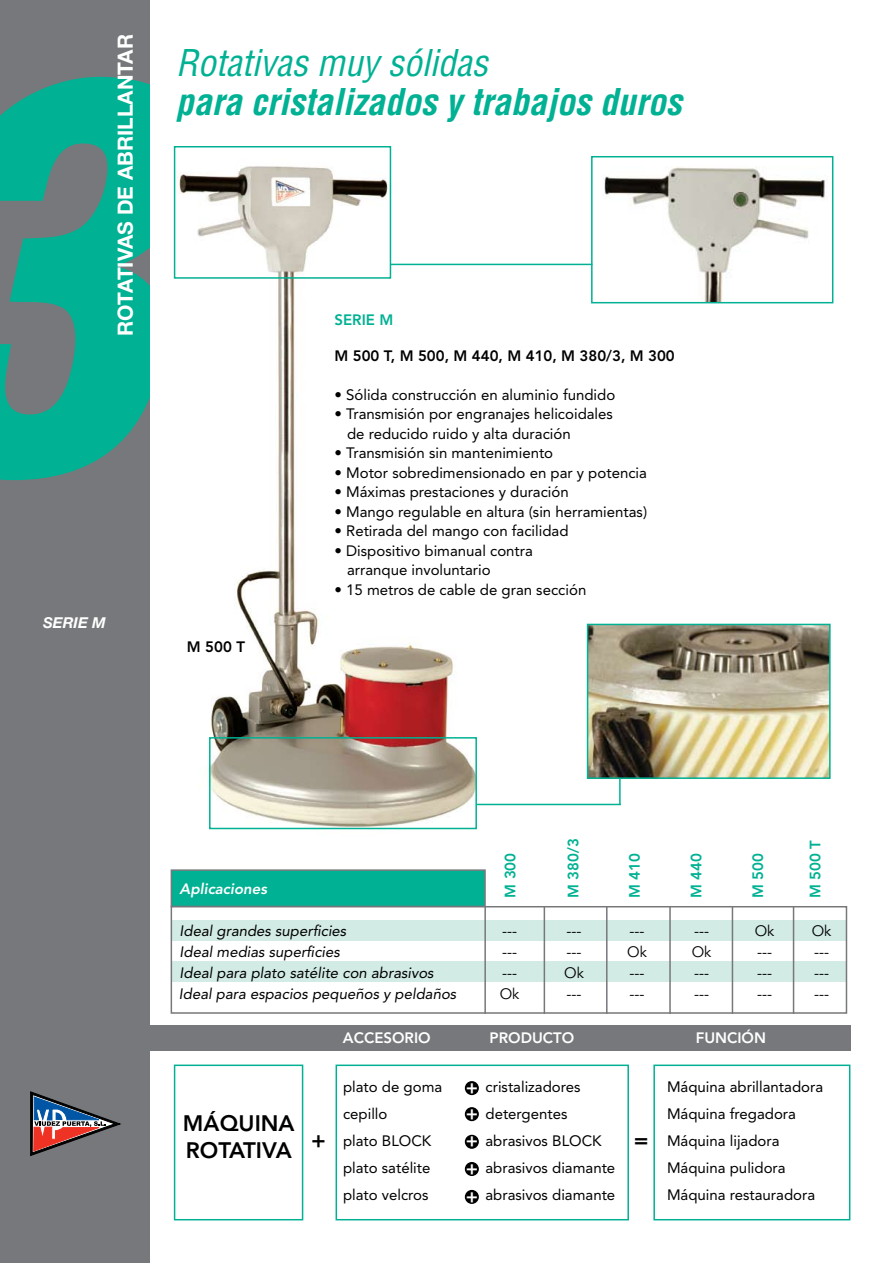
<style>
.page{position:relative;width:893px;height:1263px;background:#fff}
.page>*{position:absolute;margin:0;border:0;box-sizing:border-box;transform-origin:0 0}
.t1{font:italic 900 condensed 525px "Helvetica";color:#00b193}
.t2{font:italic 700 condensed 36px "Helvetica";color:#00b193}
.t3{font:italic condensed 36px "Helvetica";color:#00b193}
.t4{font:800 22.2px/26.7px "Avenir";color:#000}
.t5{font:700 21px "Helvetica Neue";color:#fff}
.t6{font:800 18.6px/27.2px "Avenir";color:#fff;text-align:justify}
.t7{font:15px/19.5px "Avenir";color:#000}
.t8{font:italic 15px "Avenir";color:#000}
.t9{font:15px "Avenir";color:#000}
.t10{font:800 15px "Avenir";color:#000}
.t11{font:800 15px "Avenir";color:#00b193}
.t12{font:800 15px "Avenir";color:#fff}
.t13{font:italic 800 15px "Avenir";color:#fff}
.t14{font:italic 700 15px "Helvetica Neue";color:#fff}
</style>
<div class="page">
<div style="left:0;top:0;width:150px;height:1263px;background:#77787b"></div>
<div style="left:130px;top:1025px;width:720px;height:26px;background:#77787b"></div>
<div style="left:653px;top:1064px;width:197px;height:156px;border:2px solid #00b193"></div>
<div style="left:336px;top:1064px;width:293px;height:156px;border:2px solid #00b193"></div>
<div style="left:174px;top:1064px;width:129px;height:156px;border:2px solid #00b193"></div>
<svg style="left:30px;top:1091px;width:91px;height:65px"></svg>
<img style="left:173px;top:146px;width:316px;height:684px">
<div style="left:465px;top:1081px;width:14px;height:14px;background:#000;border-radius:50%"></div>
<div style="left:465px;top:1107px;width:14px;height:14px;background:#000;border-radius:50%"></div>
<div style="left:465px;top:1135px;width:14px;height:14px;background:#000;border-radius:50%"></div>
<div style="left:465px;top:1162px;width:14px;height:14px;background:#000;border-radius:50%"></div>
<div style="left:465px;top:1190px;width:14px;height:14px;background:#000;border-radius:50%"></div>
<div style="left:171px;top:869px;width:315px;height:38px;background:#00b193;border:2px solid #77787b"></div>
<div style="left:171px;top:920px;width:675px;height:21px;background:#d2ebe4"></div>
<div style="left:171px;top:961px;width:675px;height:21px;background:#d2ebe4"></div>
<svg style="left:669px;top:909px;width:64px;height:102px"></svg>
<svg style="left:544px;top:909px;width:63px;height:102px"></svg>
<svg style="left:793px;top:909px;width:2px;height:102px"></svg>
<svg style="left:484px;top:909px;width:2px;height:102px"></svg>
<div style="left:171px;top:906px;width:676px;height:108px;border:2px solid #77787b"></div>
<div style="left:174px;top:146px;width:217px;height:133px;border:2px solid #00b193"></div>
<hr style="left:390px;top:264px;width:202px;height:1px;background:#00b193">
<div style="left:209px;top:737px;width:268px;height:92px;border:2px solid #00b193"></div>
<img style="left:590px;top:627px;width:238px;height:149px">
<div style="left:587px;top:624px;width:244px;height:155px;border:2px solid #00b193"></div>
<hr style="left:476px;top:804px;width:145px;height:1px;background:#00b193">
<hr style="left:619px;top:778px;width:2px;height:27px;background:#00b193">
<img style="left:604px;top:167px;width:221px;height:133px">
<div style="left:591px;top:156px;width:242px;height:147px;border:2px solid #00b193"></div>
<h3 class="t5" style="left:112px;top:336px;width:303px;rotate:-90deg">ROTATIVAS DE ABRILLANTAR</h3>
<h2 class="t3" style="left:176px;top:40px;width:313px">Rotativas muy sólidas</h2>
<h2 class="t2" style="left:176px;top:79px;width:507px">para cristalizados y trabajos duros</h2>
<h1 class="t1" style="left:-109px;top:-54px;width:264px">3</h1>
<p class="t11" style="left:334px;top:311px;width:60px">SERIE M</p>
<p class="t10" style="left:334px;top:347px;width:342px">M 500 T, M 500, M 440, M 410, M 380/3, M 300</p>
<p class="t7" style="left:334px;top:385px;width:282px">• Sólida construcción en aluminio fundido</p>
<p class="t7" style="left:347px;top:405px;width:267px;text-indent:-13px">• Transmisión por engranajes helicoidales de reducido ruido y alta duración</p>
<p class="t7" style="left:334px;top:444px;width:220px">• Transmisión sin mantenimiento</p>
<p class="t7" style="left:334px;top:463px;width:314px">• Motor sobredimensionado en par y potencia</p>
<p class="t7" style="left:334px;top:483px;width:236px">• Máximas prestaciones y duración</p>
<p class="t7" style="left:334px;top:502px;width:314px">• Mango regulable en altura (sin herramientas)</p>
<p class="t7" style="left:334px;top:522px;width:235px">• Retirada del mango con facilidad</p>
<p class="t7" style="left:347px;top:541px;width:187px;text-indent:-13px">• Dispositivo bimanual contra arranque involuntario</p>
<p class="t7" style="left:334px;top:580px;width:253px">• 15 metros de cable de gran sección</p>
<p class="t14" style="left:43px;top:614px;width:64px">SERIE M</p>
<p class="t10" style="left:187px;top:638px;width:60px">M 500 T</p>
<p class="t11" style="left:564px;top:898px;width:61px;rotate:-90deg">M 380/3</p>
<p class="t11" style="left:806px;top:898px;width:60px;rotate:-90deg">M 500 T</p>
<p class="t11" style="left:501px;top:898px;width:46px;rotate:-90deg">M 300</p>
<p class="t11" style="left:626px;top:898px;width:46px;rotate:-90deg">M 410</p>
<p class="t11" style="left:687px;top:898px;width:46px;rotate:-90deg">M 440</p>
<p class="t11" style="left:749px;top:898px;width:46px;rotate:-90deg">M 500</p>
<p class="t13" style="left:180px;top:880px;width:89px">Aplicaciones</p>
<p class="t8" style="left:180px;top:922px;width:168px">Ideal grandes superficies</p>
<p class="t9" style="left:502px;top:923px;width:16px">---</p>
<p class="t9" style="left:567px;top:923px;width:16px">---</p>
<p class="t9" style="left:630px;top:923px;width:16px">---</p>
<p class="t9" style="left:694px;top:923px;width:16px">---</p>
<p class="t9" style="left:755px;top:923px;width:21px">Ok</p>
<p class="t9" style="left:812px;top:923px;width:21px">Ok</p>
<p class="t8" style="left:180px;top:943px;width:162px">Ideal medias superficies</p>
<p class="t9" style="left:502px;top:944px;width:16px">---</p>
<p class="t9" style="left:567px;top:944px;width:16px">---</p>
<p class="t9" style="left:627px;top:944px;width:21px">Ok</p>
<p class="t9" style="left:692px;top:944px;width:21px">Ok</p>
<p class="t9" style="left:757px;top:944px;width:16px">---</p>
<p class="t9" style="left:814px;top:944px;width:16px">---</p>
<p class="t8" style="left:180px;top:964px;width:256px">Ideal para plato satélite con abrasivos</p>
<p class="t9" style="left:502px;top:965px;width:16px">---</p>
<p class="t9" style="left:564px;top:965px;width:21px">Ok</p>
<p class="t9" style="left:630px;top:965px;width:16px">---</p>
<p class="t9" style="left:694px;top:965px;width:16px">---</p>
<p class="t9" style="left:757px;top:965px;width:16px">---</p>
<p class="t9" style="left:814px;top:965px;width:16px">---</p>
<p class="t8" style="left:179px;top:985px;width:279px">Ideal para espacios pequeños y peldaños</p>
<p class="t9" style="left:500px;top:986px;width:21px">Ok</p>
<p class="t9" style="left:567px;top:986px;width:16px">---</p>
<p class="t9" style="left:630px;top:986px;width:16px">---</p>
<p class="t9" style="left:694px;top:986px;width:16px">---</p>
<p class="t9" style="left:757px;top:986px;width:16px">---</p>
<p class="t9" style="left:814px;top:986px;width:16px">---</p>
<h3 class="t4" style="left:183px;top:1110px;width:113px">MÁQUINA<br>ROTATIVA</h3>
<p class="t12" style="left:343px;top:1028px;width:89px">ACCESORIO</p>
<p class="t12" style="left:490px;top:1028px;width:86px">PRODUCTO</p>
<p class="t12" style="left:696px;top:1028px;width:72px">FUNCIÓN</p>
<p class="t7" style="left:343px;top:1077px;width:101px">plato de goma</p>
<p class="t7" style="left:485px;top:1077px;width:97px">cristalizadores</p>
<p class="t7" style="left:667px;top:1077px;width:158px">Máquina abrillantadora</p>
<p class="t7" style="left:343px;top:1104px;width:46px">cepillo</p>
<p class="t7" style="left:485px;top:1104px;width:83px">detergentes</p>
<p class="t7" style="left:667px;top:1104px;width:130px">Máquina fregadora</p>
<p class="t7" style="left:343px;top:1131px;width:90px">plato BLOCK</p>
<p class="t7" style="left:485px;top:1131px;width:118px">abrasivos BLOCK</p>
<p class="t7" style="left:667px;top:1131px;width:114px">Máquina lijadora</p>
<p class="t7" style="left:343px;top:1158px;width:89px">plato satélite</p>
<p class="t7" style="left:485px;top:1158px;width:131px">abrasivos diamante</p>
<p class="t7" style="left:667px;top:1158px;width:120px">Máquina pulidora</p>
<p class="t7" style="left:343px;top:1185px;width:87px">plato velcros</p>
<p class="t7" style="left:485px;top:1185px;width:131px">abrasivos diamante</p>
<p class="t7" style="left:667px;top:1185px;width:150px">Máquina restauradora</p>
<p class="t6" style="left:466px;top:1074px;width:14px">+ + + + +</p>
<h3 class="t4" style="left:311px;top:1126px;width:16px">+</h3>
<h3 class="t4" style="left:634px;top:1126px;width:16px">=</h3>
</div>
